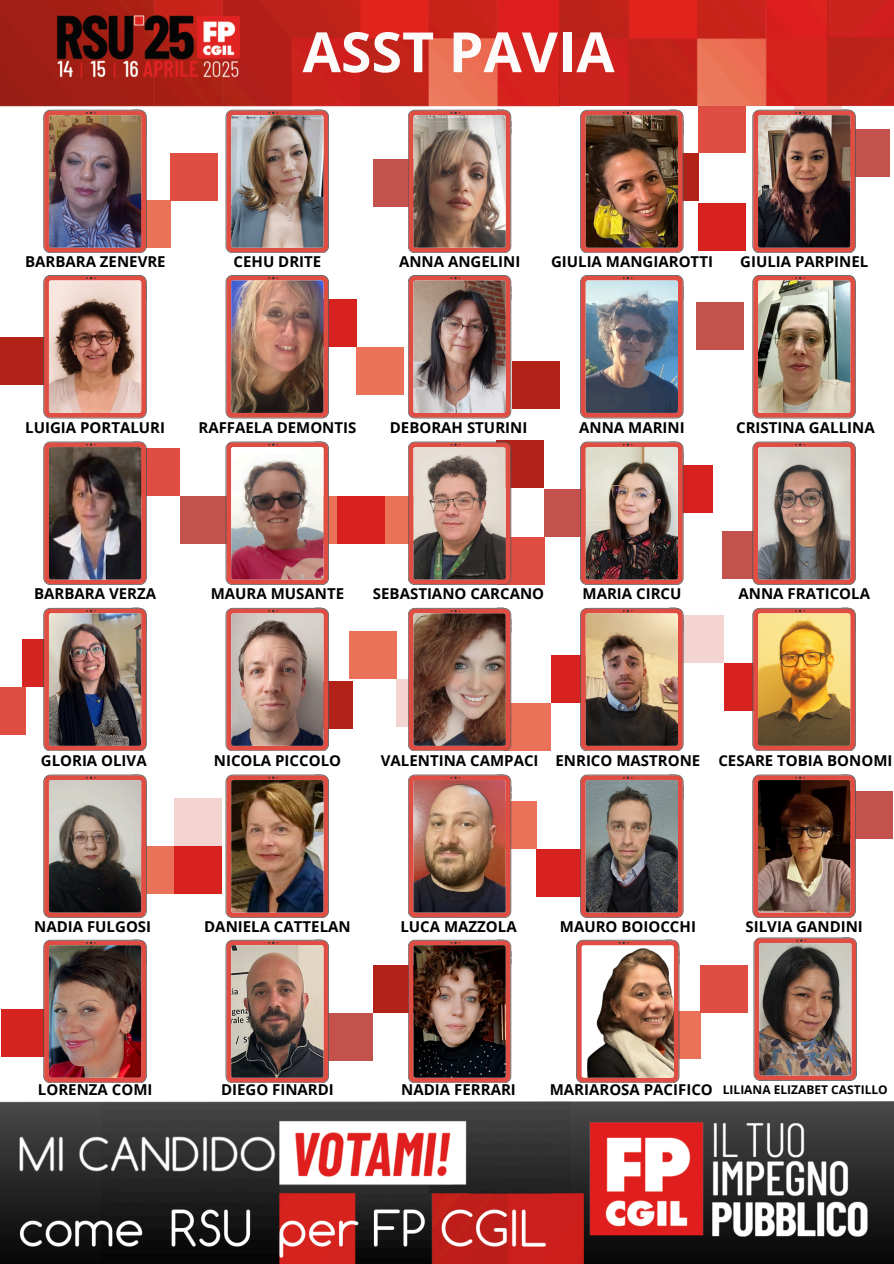
<style>
.page{position:relative;width:894px;height:1264px;background:#fff}
.page>*{position:absolute;margin:0;border:0;box-sizing:border-box;transform-origin:0 0}
.t1{font:700 55.5px "Open Sans";color:#fdfafa}
.t2{font:700 15px "Open Sans";color:#000}
.t3{font:700 12px "Open Sans";color:#000}
</style>
<div class="page">
<img style="left:0;top:1216px;width:893px;height:47px">
<img style="left:0;top:0;width:893px;height:1216px">
<img style="left:43px;top:109px;width:105px;height:144px">
<svg style="left:43px;top:275px;width:105px;height:143px;background:#ba897d"></svg>
<img style="left:43px;top:441px;width:105px;height:144px">
<img style="left:43px;top:607px;width:105px;height:144px">
<svg style="left:43px;top:774px;width:105px;height:144px;background:#89716b"></svg>
<img style="left:752px;top:109px;width:104px;height:144px">
<img style="left:752px;top:275px;width:104px;height:143px">
<svg style="left:752px;top:441px;width:104px;height:144px;background:#9f827b"></svg>
<svg style="left:752px;top:607px;width:104px;height:144px;background:#c18d4d"></svg>
<img style="left:752px;top:774px;width:104px;height:144px">
<img style="left:407px;top:109px;width:105px;height:144px">
<img style="left:225px;top:109px;width:105px;height:144px">
<img style="left:580px;top:109px;width:104px;height:144px">
<img style="left:580px;top:275px;width:104px;height:143px">
<img style="left:580px;top:441px;width:104px;height:144px">
<img style="left:580px;top:607px;width:104px;height:144px">
<svg style="left:580px;top:774px;width:104px;height:144px;background:#7b6460"></svg>
<img style="left:407px;top:275px;width:105px;height:143px">
<img style="left:407px;top:441px;width:105px;height:144px">
<img style="left:407px;top:607px;width:105px;height:144px">
<img style="left:407px;top:774px;width:105px;height:144px">
<img style="left:225px;top:275px;width:105px;height:143px">
<img style="left:225px;top:441px;width:105px;height:144px">
<svg style="left:225px;top:607px;width:105px;height:144px;background:#ac857d"></svg>
<img style="left:225px;top:774px;width:105px;height:144px">
<img style="left:43px;top:939px;width:105px;height:144px">
<svg style="left:225px;top:939px;width:105px;height:144px;background:#9a776d"></svg>
<svg style="left:407px;top:939px;width:105px;height:144px;background:#613c35"></svg>
<img style="left:576px;top:939px;width:104px;height:144px">
<img style="left:753px;top:937px;width:104px;height:143px">
<p class="t1" style="left:302px;top:13px;width:313px">ASST PAVIA</p>
<h2 class="t2" style="left:25px;top:251px;width:142px">BARBARA ZENEVRE</h2>
<p class="t2" style="left:233px;top:251px;width:89px">CEHU DRITE</p>
<h2 class="t2" style="left:399px;top:251px;width:123px">ANNA ANGELINI</h2>
<p class="t2" style="left:551px;top:251px;width:163px">GIULIA MANGIAROTTI</p>
<h2 class="t2" style="left:740px;top:251px;width:129px">GIULIA PARPINEL</h2>
<p class="t2" style="left:25px;top:416px;width:141px">LUIGIA PORTALURI</p>
<p class="t2" style="left:198px;top:416px;width:159px">RAFFAELA DEMONTIS</p>
<p class="t2" style="left:390px;top:416px;width:139px">DEBORAH STURINI</p>
<p class="t2" style="left:579px;top:416px;width:107px">ANNA MARINI</p>
<p class="t2" style="left:736px;top:416px;width:140px">CRISTINA GALLINA</p>
<h2 class="t2" style="left:34px;top:583px;width:123px">BARBARA VERZA</h2>
<h2 class="t2" style="left:211px;top:583px;width:135px">MAURA MUSANTE</h2>
<h2 class="t2" style="left:373px;top:583px;width:173px">SEBASTIANO CARCANO</h2>
<h2 class="t2" style="left:582px;top:583px;width:100px">MARIA CIRCU</h2>
<h2 class="t2" style="left:738px;top:583px;width:133px">ANNA FRATICOLA</h2>
<p class="t2" style="left:41px;top:749px;width:107px">GLORIA OLIVA</p>
<p class="t2" style="left:214px;top:749px;width:129px">NICOLA PICCOLO</p>
<p class="t2" style="left:381px;top:749px;width:159px">VALENTINA CAMPACI</p>
<p class="t2" style="left:555px;top:749px;width:146px">ENRICO MASTRONE</p>
<p class="t2" style="left:718px;top:749px;width:175px">CESARE TOBIA BONOMI</p>
<h2 class="t2" style="left:34px;top:916px;width:118px">NADIA FULGOSI</h2>
<h2 class="t2" style="left:204px;top:916px;width:148px">DANIELA CATTELAN</h2>
<h2 class="t2" style="left:400px;top:916px;width:118px">LUCA MAZZOLA</h2>
<h2 class="t2" style="left:559px;top:916px;width:137px">MAURO BOIOCCHI</h2>
<h2 class="t2" style="left:745px;top:916px;width:119px">SILVIA GANDINI</h2>
<p class="t2" style="left:38px;top:1079px;width:116px">LORENZA COMI</p>
<h2 class="t2" style="left:221px;top:1079px;width:114px">DIEGO FINARDI</h2>
<p class="t2" style="left:401px;top:1079px;width:116px">NADIA FERRARI</p>
<p class="t2" style="left:549px;top:1079px;width:164px">MARIAROSA PACIFICO</p>
<h2 class="t3" style="left:722px;top:1081px;width:166px">LILIANA ELIZABET CASTILLO</h2>
</div>
